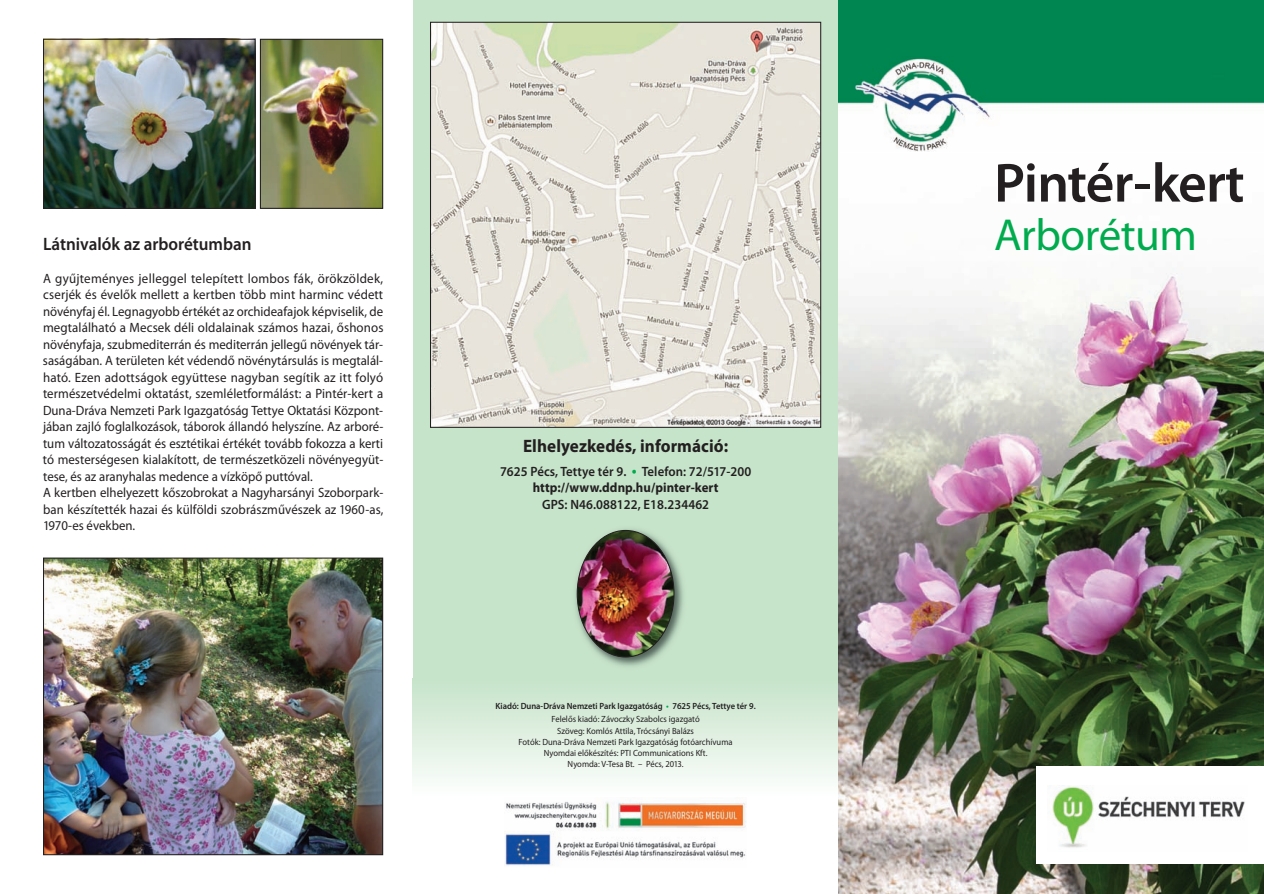
<style>
.page{position:relative;width:1264px;height:894px;background:#fff}
.page>*{position:absolute;margin:0;border:0;box-sizing:border-box;transform-origin:0 0}
.t1{font:600 55.5px "Myriad Pro";letter-spacing:-.02em;color:#231f20}
.t2{font:45px "Myriad Pro";letter-spacing:-.01em;color:#00ab4d}
.t3{font:700 18px "Myriad Pro";letter-spacing:.005em;color:#231f20;scale:.95 1}
.t4{font:600 18px "Myriad Pro";color:#231f20;scale:.95 1}
.t5{font:13.5px/16.5px "Myriad Pro";color:#231f20;scale:.96 1}
.t6{font:600 13.5px/16.5px "Myriad Pro";letter-spacing:.005em;color:#231f20;text-align:center;scale:.95 1}
.t7{font:9px/11.2px "Myriad Pro";color:#231f20;text-align:center;scale:.95 1}
.t8{font:600 9px/13.5px "Myriad Pro";color:#231f20;text-align:center;scale:.95 1}
.s1{font-size:16.5px;color:#00ab4d}
.s2{font-weight:700}
.s3{color:#00ab4d}
.s4{font-weight:400}
</style>
<div class="page">
<div style="left:413px;top:0;width:425px;height:681px;background:#c6e4ca"></div>
<img style="left:504px;top:800px;width:243px;height:66px">
<img style="left:838px;top:0;width:426px;height:152px">
<img style="left:838px;top:267px;width:426px;height:627px">
<div style="left:1036px;top:766px;width:228px;height:98px;background:#fff"></div>
<img style="left:1052px;top:786px;width:193px;height:62px">
<img style="left:432px;top:24px;width:387px;height:402px">
<img style="left:45px;top:41px;width:209px;height:166px">
<div style="left:43px;top:39px;width:213px;height:170px;border:1px solid #231f20"></div>
<img style="left:262px;top:41px;width:119px;height:166px">
<div style="left:260px;top:39px;width:123px;height:170px;border:1px solid #231f20"></div>
<img style="left:45px;top:559px;width:336px;height:294px">
<div style="left:43px;top:557px;width:340px;height:298px;border:1px solid #231f20"></div>
<img style="left:575px;top:529px;width:109px;height:138px">
<img style="left:577px;top:530px;width:97px;height:127px">
<h3 class="t4" style="left:43px;top:237px;width:221px">Látnivalók az arborétumban</h3>
<p class="t5" style="left:43px;top:271px;width:356px">A gyűjteményes jelleggel telepített lombos fák, örökzöldek, cserjék és évelők mellett a kertben több mint harminc védett növényfaj él. Legnagyobb értékét az orchideafajok képviselik, de megtalálható a Mecsek déli oldalainak számos hazai, őshonos növényfaja, szubmediterrán és mediterrán jellegű növények tár&shy;saságában. A területen két védendő növénytársulás is megtalál&shy;ható. Ezen adottságok együttese nagyban segítik az itt folyó természetvédelmi oktatást, szemléletformálást: a Pintér-kert a Duna-Dráva Nemzeti Park Igazgatóság Tettye Oktatási Központ&shy;jában zajló foglalkozások, táborok állandó helyszíne. Az arboré&shy;tum változatosságát és esztétikai értékét tovább fokozza a kerti tó mesterségesen kialakított, de természetközeli növényegyüt&shy;tese, és az aranyhalas medence a vízköpő puttóval.<br>A kertben elhelyezett kőszobrokat a Nagyharsányi Szoborpark&shy;ban készítették hazai és külföldi szobrászművészek az 1960-as, 1970-es években.</p>
<h3 class="t3" style="left:523px;top:439px;width:217px">Elhelyezkedés, információ:</h3>
<p class="t6" style="left:500px;top:464px;width:266px">7625 Pécs, Tettye tér 9. <span class="s1">•</span> Telefon: 72/517-200 <span class="s2">http://www.ddnp.hu/pinter-kert</span></p>
<p class="t6" style="left:542px;top:497px;width:177px">GPS: N46.088122, E18.234462</p>
<p class="t8" style="left:495px;top:700px;width:275px">Kiadó: Duna-Dráva Nemzeti Park Igazgatóság <span class="s3">•</span> 7625 Pécs, Tettye tér 9.<br><span class="s4">Felelős kiadó: Závoczky Szabolcs igazgató</span></p>
<p class="t7" style="left:519px;top:726px;width:227px">Szöveg: Komlós Attila, Trócsányi Balázs<br>Fotók: Duna-Dráva Nemzeti Park Igazgatóság fotóarchívuma Nyomdai előkészítés: PTI Communications Kft.<br>Nyomda: V-Tesa Bt. – Pécs, 2013.</p>
<h1 class="t1" style="left:994px;top:162px;width:252px">Pintér-kert</h1>
<h2 class="t2" style="left:994px;top:218px;width:205px">Arborétum</h2>
</div>
